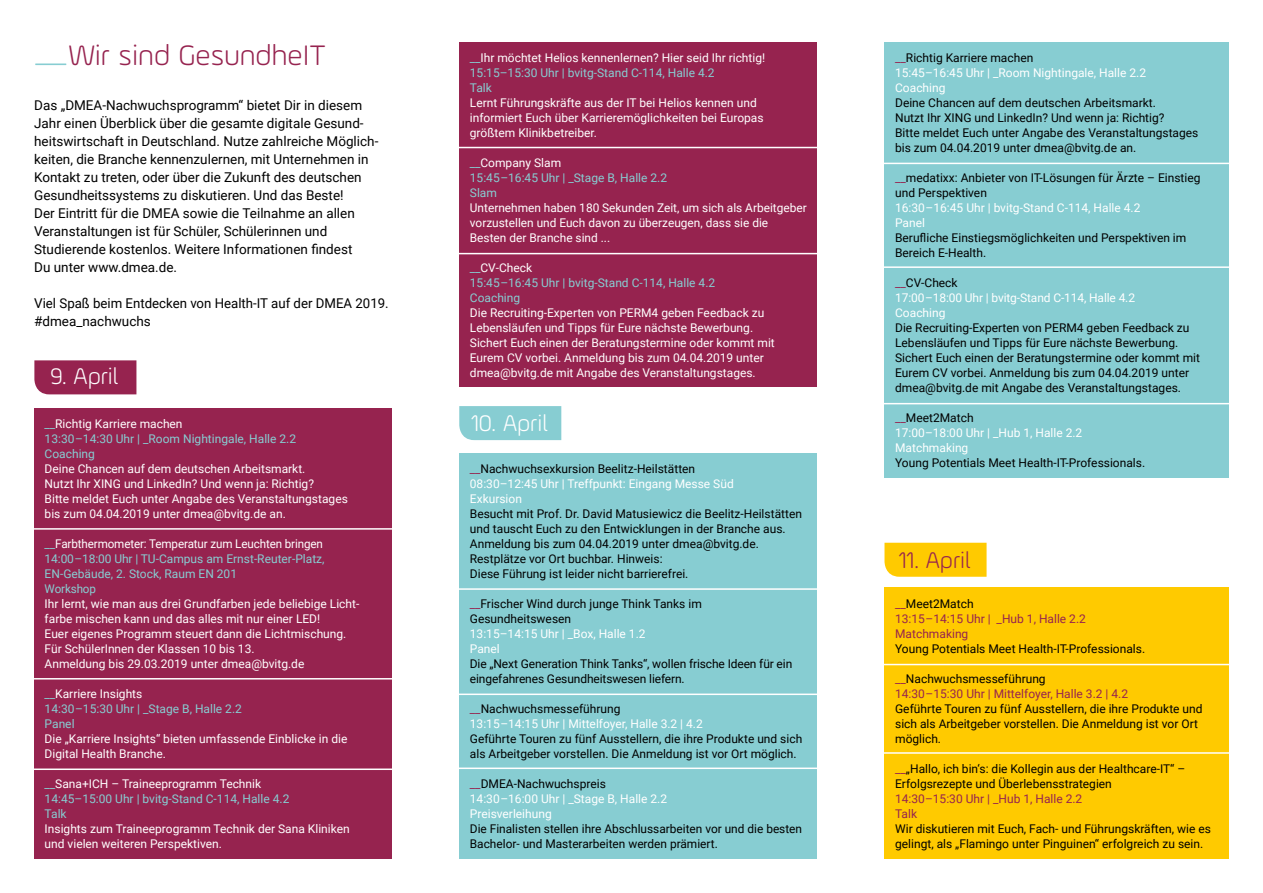
<style>
.page{position:relative;width:1263px;height:893px;background:#fff}
.page>*{position:absolute;margin:0;border:0;box-sizing:border-box;transform-origin:0 0}
.t1{font:300 30px "Ample Soft";color:#96234f}
.t2{font:300 24px "Ample Soft";color:#fff}
.t3{font:300 24px "Ample Soft";color:#96234f}
.t4{font:13.5px/18px "Roboto";color:#000}
.t5{font:12px/15px "Roboto";color:#fff}
.t6{font:12px/15px "Roboto";color:#000}
.t7{font:12px/15px "Roboto";color:#87cdd2}
.t8{font:12px/15px "Roboto";color:#96234f}
.s1{color:#fff}
.s2{color:#87cdd2}
.s3{color:#96234f}
.s4{color:#000}
</style>
<div class="page">
<div style="left:884px;top:543px;width:102px;height:34px;background:#ffca00"></div>
<div style="left:459px;top:406px;width:102px;height:34px;background:#87cdd2"></div>
<div style="left:34px;top:360px;width:102px;height:34px;background:#96234f"></div>
<hr style="left:35px;top:63px;width:31px;height:2px;background:#87cdd2">
<div style="left:884px;top:588px;width:345px;height:271px;background:#ffca00"></div>
<div style="left:34px;top:408px;width:357px;height:451px;background:#96234f"></div>
<hr style="left:20px;top:768px;width:394px;height:2px;background:#fff">
<hr style="left:13px;top:678px;width:393px;height:1px;background:#fff">
<hr style="left:13px;top:528px;width:393px;height:2px;background:#fff">
<div style="left:459px;top:43px;width:357px;height:344px;background:#96234f"></div>
<hr style="left:442px;top:147px;width:393px;height:1px;background:#fff">
<hr style="left:437px;top:253px;width:393px;height:1px;background:#fff">
<div style="left:459px;top:453px;width:357px;height:406px;background:#87cdd2"></div>
<hr style="left:444px;top:588px;width:394px;height:2px;background:#fff">
<div style="left:884px;top:43px;width:345px;height:435px;background:#87cdd2"></div>
<hr style="left:862px;top:163px;width:393px;height:1px;background:#fff">
<hr style="left:861px;top:266px;width:393px;height:2px;background:#fff">
<hr style="left:862px;top:403px;width:393px;height:1px;background:#fff">
<hr style="left:860px;top:664px;width:393px;height:1px;background:#fff">
<hr style="left:859px;top:752px;width:393px;height:2px;background:#fff">
<hr style="left:444px;top:693px;width:394px;height:2px;background:#fff">
<hr style="left:446px;top:767px;width:394px;height:2px;background:#fff">
<h1 class="t1" style="left:68px;top:38px;width:259px">Wir sind GesundheIT</h1>
<p class="t4" style="left:34px;top:96px;width:346px">Das „DMEA-Nachwuchsprogramm“ bietet Dir in diesem Jahr einen Überblick über die gesamte digitale Gesund&shy;heitswirtschaft in Deutschland. Nutze zahlreiche Möglich&shy;keiten, die Branche kennenzulernen, mit Unternehmen in Kontakt zu treten, oder über die Zukunft des deutschen Gesundheitssystems zu diskutieren. Und das Beste!<br>Der Eintritt für die DMEA sowie die Teilnahme an allen Veranstaltungen ist für Schüler, Schülerinnen und Studierende kostenlos. Weitere Informationen findest<br>Du unter www.dmea.de.</p>
<p class="t4" style="left:34px;top:294px;width:356px">Viel Spaß beim Entdecken von Health-IT auf der DMEA 2019. #dmea_nachwuchs</p>
<h2 class="t2" style="left:50px;top:362px;width:69px">9. April</h2>
<p class="t7" style="left:45px;top:416px;width:253px">__<span class="s1">Richtig Karriere machen<br></span>13:30–14:30 Uhr | _Room Nightingale, Halle 2.2<br>Coaching</p>
<p class="t5" style="left:45px;top:461px;width:305px">Deine Chancen auf dem deutschen Arbeitsmarkt.<br>Nutzt Ihr XING und LinkedIn? Und wenn ja: Richtig?<br>Bitte meldet Euch unter Angabe des Veranstaltungstages bis zum 04.04.2019 unter dmea@bvitg.de an.</p>
<p class="t7" style="left:45px;top:536px;width:281px">__<span class="s1">Farbthermometer: Temperatur zum Leuchten bringen </span>14:00–18:00 Uhr | TU-Campus am Ernst-Reuter-Platz, EN-Gebäude, 2. Stock, Raum EN 201<br>Workshop</p>
<p class="t5" style="left:45px;top:596px;width:316px">Ihr lernt, wie man aus drei Grundfarben jede beliebige Licht&shy;farbe mischen kann und das alles mit nur einer LED!<br>Euer eigenes Programm steuert dann die Lichtmischung.<br>Für SchülerInnen der Klassen 10 bis 13.<br>Anmeldung bis 29.03.2019 unter dmea@bvitg.de</p>
<p class="t7" style="left:45px;top:686px;width:199px">__<span class="s1">Karriere Insights<br></span>14:30–15:30 Uhr | _Stage B, Halle 2.2<br>Panel</p>
<p class="t5" style="left:45px;top:731px;width:304px">Die „Karriere Insights“ bieten umfassende Einblicke in die<br>Digital Health Branche.</p>
<p class="t7" style="left:45px;top:776px;width:246px">__<span class="s1">Sana+ICH – Traineeprogramm Technik<br></span>14:45–15:00 Uhr | bvitg-Stand C-114, Halle 4.2<br>Talk</p>
<p class="t5" style="left:45px;top:821px;width:307px">Insights zum Traineeprogramm Technik der Sana Kliniken und vielen weiteren Perspektiven.</p>
<p class="t5" style="left:470px;top:50px;width:297px"><span class="s2">__</span>Ihr möchtet Helios kennenlernen? Hier seid Ihr richtig!<br><span class="s2">15:15–15:30 Uhr | bvitg-Stand C-114, Halle 4.2<br>Talk</span></p>
<p class="t5" style="left:470px;top:95px;width:295px">Lernt Führungskräfte aus der IT bei Helios kennen und informiert Euch über Karrieremöglichkeiten bei Europas größtem Klinikbetreiber.</p>
<p class="t7" style="left:470px;top:155px;width:199px">__<span class="s1">Company Slam<br></span>15:45–16:45 Uhr | _Stage B, Halle 2.2<br>Slam</p>
<p class="t5" style="left:470px;top:200px;width:338px">Unternehmen haben 180 Sekunden Zeit, um sich als Arbeitgeber vorzustellen und Euch davon zu überzeugen, dass sie die<br>Besten der Branche sind ...</p>
<p class="t7" style="left:470px;top:260px;width:247px">__<span class="s1">CV-Check<br></span>15:45–16:45 Uhr | bvitg-Stand C-114, Halle 4.2<br>Coaching</p>
<p class="t5" style="left:470px;top:305px;width:306px">Die Recruiting-Experten von PERM4 geben Feedback zu Lebensläufen und Tipps für Eure nächste Bewerbung.<br>Sichert Euch einen der Beratungstermine oder kommt mit Eurem CV vorbei. Anmeldung bis zum 04.04.2019 unter dmea@bvitg.de mit Angabe des Veranstaltungstages.</p>
<h2 class="t2" style="left:471px;top:409px;width:78px">10. April</h2>
<p class="t5" style="left:470px;top:461px;width:265px"><span class="s3">__</span><span class="s4">Nachwuchsexkursion Beelitz-Heilstätten<br></span>08:30–12:45 Uhr | Treffpunkt: Eingang Messe Süd<br>Exkursion</p>
<p class="t6" style="left:470px;top:506px;width:334px">Besucht mit Prof. Dr. David Matusiewicz die Beelitz-Heilstätten und tauscht Euch zu den Entwicklungen in der Branche aus.<br>Anmeldung bis zum 04.04.2019 unter dmea@bvitg.de.<br>Restplätze vor Ort buchbar. Hinweis:<br>Diese Führung ist leider nicht barrierefrei.</p>
<p class="t6" style="left:470px;top:596px;width:233px"><span class="s3">__</span>Frischer Wind durch junge Think Tanks im<br>Gesundheitswesen</p>
<p class="t5" style="left:470px;top:626px;width:177px">13:15–14:15 Uhr | _Box, Halle 1.2<br>Panel</p>
<p class="t6" style="left:470px;top:656px;width:324px">Die „Next Generation Think Tanks“, wollen frische Ideen für ein eingefahrenes Gesundheitswesen liefern.</p>
<p class="t5" style="left:470px;top:701px;width:234px"><span class="s3">__</span><span class="s4">Nachwuchsmesseführung<br></span>13:15–14:15 Uhr | Mittelfoyer, Halle 3.2 | 4.2</p>
<p class="t6" style="left:470px;top:731px;width:334px">Geführte Touren zu fünf Ausstellern, die ihre Produkte und sich als Arbeitgeber vorstellen. Die Anmeldung ist vor Ort möglich.</p>
<p class="t5" style="left:470px;top:776px;width:199px"><span class="s3">__</span><span class="s4">DMEA-Nachwuchspreis<br></span>14:30–16:00 Uhr | _Stage B, Halle 2.2<br>Preisverleihung</p>
<p class="t6" style="left:470px;top:821px;width:334px">Die Finalisten stellen ihre Abschlussarbeiten vor und die besten<br>Bachelor- und Masterarbeiten werden prämiert.</p>
<p class="t5" style="left:895px;top:50px;width:252px"><span class="s3">__</span><span class="s4">Richtig Karriere machen<br></span>15:45–16:45 Uhr | _Room Nightingale, Halle 2.2<br>Coaching</p>
<p class="t6" style="left:895px;top:95px;width:305px">Deine Chancen auf dem deutschen Arbeitsmarkt.<br>Nutzt Ihr XING und LinkedIn? Und wenn ja: Richtig?<br>Bitte meldet Euch unter Angabe des Veranstaltungstages bis zum 04.04.2019 unter dmea@bvitg.de an.</p>
<p class="t6" style="left:895px;top:170px;width:307px"><span class="s3">__</span>medatixx: Anbieter von IT-Lösungen für Ärzte – Einstieg und Perspektiven</p>
<p class="t5" style="left:895px;top:200px;width:247px">16:30–16:45 Uhr | bvitg-Stand C-114, Halle 4.2<br>Panel</p>
<p class="t6" style="left:895px;top:230px;width:293px">Berufliche Einstiegsmöglichkeiten und Perspektiven im<br>Bereich E-Health.</p>
<p class="t5" style="left:895px;top:275px;width:241px"><span class="s3">__</span><span class="s4">CV-Check<br></span>17:00–18:00 Uhr | bvitg-Stand C-114, Halle 4.2<br>Coaching</p>
<p class="t6" style="left:895px;top:320px;width:306px">Die Recruiting-Experten von PERM4 geben Feedback zu Lebensläufen und Tipps für Eure nächste Bewerbung.<br>Sichert Euch einen der Beratungstermine oder kommt mit Eurem CV vorbei. Anmeldung bis zum 04.04.2019 unter dmea@bvitg.de mit Angabe des Veranstaltungstages.</p>
<p class="t5" style="left:895px;top:410px;width:189px"><span class="s3">__</span><span class="s4">Meet2Match<br></span>17:00–18:00 Uhr | _Hub 1, Halle 2.2<br>Matchmaking</p>
<p class="t6" style="left:895px;top:455px;width:252px">Young Potentials Meet Health-IT-Professionals.</p>
<h2 class="t3" style="left:899px;top:546px;width:73px">11. April</h2>
<p class="t8" style="left:895px;top:596px;width:192px">__<span class="s4">Meet2Match<br></span>13:15–14:15 Uhr | _Hub 1, Halle 2.2<br>Matchmaking</p>
<p class="t6" style="left:895px;top:641px;width:252px">Young Potentials Meet Health-IT-Professionals.</p>
<p class="t8" style="left:895px;top:671px;width:234px">__<span class="s4">Nachwuchsmesseführung<br></span>14:30–15:30 Uhr | Mittelfoyer, Halle 3.2 | 4.2</p>
<p class="t6" style="left:895px;top:701px;width:309px">Geführte Touren zu fünf Ausstellern, die ihre Produkte und sich als Arbeitgeber vorstellen. Die Anmeldung ist vor Ort möglich.</p>
<p class="t6" style="left:895px;top:761px;width:292px"><span class="s3">__</span>„Hallo, ich bin‘s: die Kollegin aus der Healthcare-IT“ –<br>Erfolgsrezepte und Überlebensstrategien</p>
<p class="t8" style="left:895px;top:791px;width:189px">14:30–15:30 Uhr | _Hub 1, Halle 2.2<br>Talk</p>
<p class="t6" style="left:895px;top:821px;width:317px">Wir diskutieren mit Euch, Fach- und Führungskräften, wie es gelingt, als „Flamingo unter Pinguinen“ erfolgreich zu sein.</p>
</div>
